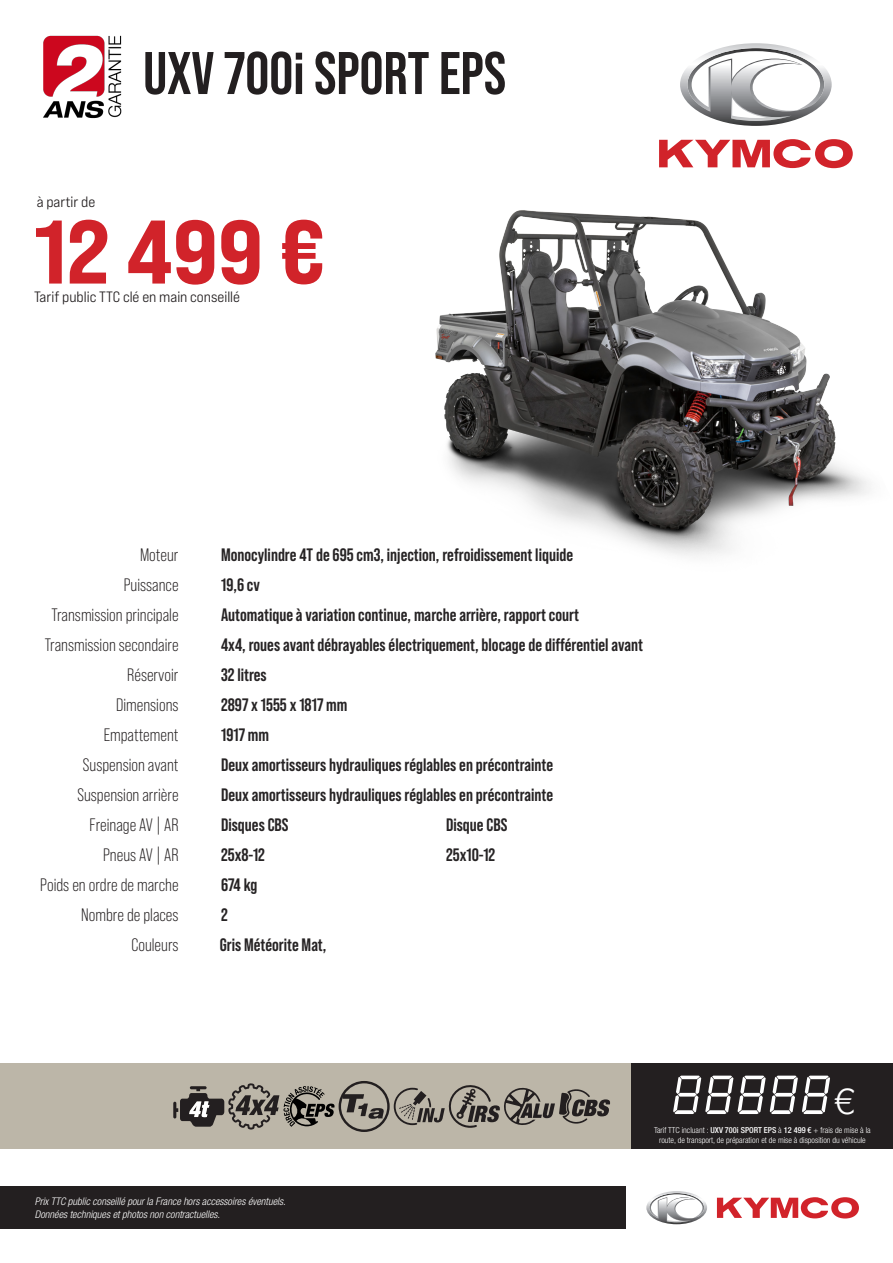
<style>
.page{position:relative;width:893px;height:1263px;background:#fff}
.page>*{position:absolute;margin:0;border:0;box-sizing:border-box;transform-origin:0 0}
.t1{font:90px "Bebas Neue Pro Exp Eb";color:#d1232a}
.t2{font:700 60px "Bebas Neue Pro";color:#231f20}
.t3{font:54.9px "alarmclock";color:#fff}
.t4{font:700 18px "Bebas Neue Pro";color:#262324}
.t5{font:18px "Bebas Neue Pro";color:#231f20}
.t6{font:15px "Bebas Neue Pro Exp Md";color:#231f20}
.t7{font:italic 300 condensed 10.5px "Helvetica Neue LT Pro";color:#fff}
.t8{font:300 condensed 8.25px/9.9px "Helvetica Neue LT Pro";color:#fff;text-align:center}
.s1{font-family:"Helvetica Neue LT Pro";font-weight:300;font-size:36.15px}
.s2{font-weight:500}
</style>
<div class="page">
<div style="left:0;top:1186px;width:625px;height:43px;background:#231f20"></div>
<svg style="left:717px;top:1197px;width:142px;height:21px"></svg>
<svg style="left:646px;top:1191px;width:61px;height:33px"></svg>
<svg style="left:659px;top:139px;width:194px;height:12px"></svg>
<svg style="left:680px;top:43px;width:152px;height:83px"></svg>
<div style="left:0;top:1064px;width:893px;height:85px;background:#bcb6a8"></div>
<hr style="left:173px;top:1102px;width:3px;height:16px;background:#231f20;border-radius:2px">
<svg style="left:180px;top:1081px;width:430px;height:51px"></svg>
<div style="left:632px;top:1064px;width:261px;height:85px;background:#231f20"></div>
<img style="left:43px;top:35px;width:78px;height:84px">
<img style="left:435px;top:151px;width:436px;height:406px">
<p class="t2" style="left:143px;top:39px;width:364px">UXV 700i SPORT EPS</p>
<p class="t6" style="left:37px;top:193px;width:60px">à partir de</p>
<p class="t1" style="left:34px;top:196px;width:293px">12 499 €</p>
<p class="t6" style="left:34px;top:287px;width:208px">Tarif public TTC clé en main conseillé</p>
<p class="t5" style="left:140px;top:545px;width:40px">Moteur</p>
<p class="t4" style="left:221px;top:544px;width:353px">Monocylindre 4T de 695 cm3, injection, refroidissement liquide</p>
<p class="t5" style="left:124px;top:575px;width:56px">Puissance</p>
<p class="t4" style="left:221px;top:574px;width:40px">19,6 cv</p>
<p class="t5" style="left:52px;top:605px;width:128px">Transmission principale</p>
<p class="t4" style="left:221px;top:604px;width:359px">Automatique à variation continue, marche arrière, rapport court</p>
<p class="t5" style="left:45px;top:635px;width:135px">Transmission secondaire</p>
<p class="t4" style="left:221px;top:634px;width:423px">4x4, roues avant débrayables électriquement, blocage de différentiel avant</p>
<p class="t5" style="left:127px;top:665px;width:53px">Réservoir</p>
<p class="t4" style="left:221px;top:664px;width:47px">32 litres</p>
<p class="t5" style="left:116px;top:695px;width:64px">Dimensions</p>
<p class="t4" style="left:221px;top:694px;width:128px">2897 x 1555 x 1817 mm</p>
<p class="t5" style="left:104px;top:725px;width:76px">Empattement</p>
<p class="t4" style="left:221px;top:724px;width:50px">1917 mm</p>
<p class="t5" style="left:83px;top:755px;width:97px">Suspension avant</p>
<p class="t4" style="left:221px;top:754px;width:334px">Deux amortisseurs hydrauliques réglables en précontrainte</p>
<p class="t5" style="left:77px;top:785px;width:103px">Suspension arrière</p>
<p class="t4" style="left:221px;top:784px;width:334px">Deux amortisseurs hydrauliques réglables en précontrainte</p>
<p class="t5" style="left:90px;top:815px;width:90px">Freinage AV | AR</p>
<p class="t4" style="left:221px;top:814px;width:69px">Disques CBS</p>
<p class="t4" style="left:446px;top:814px;width:63px">Disque CBS</p>
<p class="t5" style="left:103px;top:845px;width:77px">Pneus AV | AR</p>
<p class="t4" style="left:221px;top:844px;width:45px">25x8-12</p>
<p class="t4" style="left:446px;top:844px;width:51px">25x10-12</p>
<p class="t5" style="left:40px;top:875px;width:140px">Poids en ordre de marche</p>
<p class="t4" style="left:221px;top:874px;width:38px">674 kg</p>
<p class="t5" style="left:81px;top:905px;width:99px">Nombre de places</p>
<p class="t4" style="left:221px;top:904px;width:8px">2</p>
<p class="t5" style="left:131px;top:935px;width:49px">Couleurs</p>
<p class="t4" style="left:220px;top:934px;width:108px">Gris Météorite Mat,</p>
<p class="t7" style="left:35px;top:1195px;width:252px">Prix TTC public conseillé pour la France hors accessoires éventuels.</p>
<p class="t7" style="left:35px;top:1208px;width:187px">Données techniques et photos non contractuelles.</p>
<p class="t3" style="left:673px;top:1068px;width:183px">88888<span class="s1">€</span></p>
<p class="t8" style="left:654px;top:1125px;width:218px">Tarif TTC incluant : <span class="s2">UXV 700i SPORT EPS</span> à <span class="s2">12 499 €</span> + frais de mise à la route, de transport, de préparation et de mise à disposition du véhicule</p>
</div>
